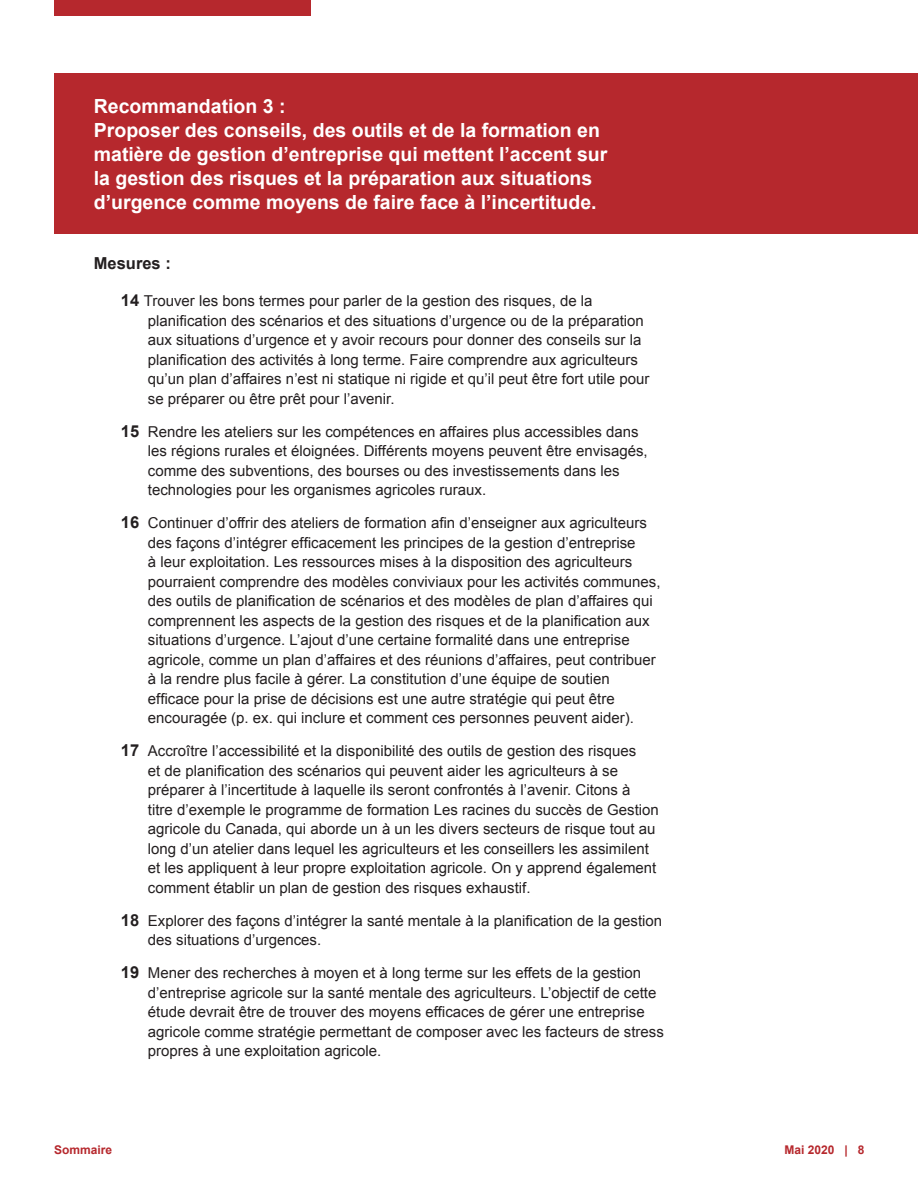
<style>
.page{position:relative;width:918px;height:1188px;background:#fff}
.page>*{position:absolute;margin:0;border:0;box-sizing:border-box;transform-origin:0 0}
.t1{font:700 19.5px/24px "Arial";color:#fff}
.t2{font:700 16.5px "Arial";color:#231f20}
.t3{font:15px/19.5px "Arial";color:#231f20}
.t4{font:700 12px "Arial";color:#b6282d}
.s1{font-weight:700;font-size:16.5px}
</style>
<div class="page">
<div style="left:54px;top:73px;width:864px;height:161px;background:#b6282d"></div>
<div style="left:54px;top:0;width:256px;height:15px;background:#b6282d"></div>
<p class="t1" style="left:94px;top:94px;width:515px">Recommandation 3 :<br>Proposer des conseils, des outils et de la formation en matière de gestion d’entreprise qui mettent l’accent sur la gestion des risques et la préparation aux situations d’urgence comme moyens de faire face à l’incertitude.</p>
<p class="t2" style="left:94px;top:252px;width:79px">Mesures :</p>
<p class="t3" style="left:148px;top:291px;width:503px;text-indent:-27px"><span class="s1">14</span> Trouver les bons termes pour parler de la gestion des risques, de la planification des scénarios et des situations d’urgence ou de la préparation aux situations d’urgence et y avoir recours pour donner des conseils sur la planification des activités à long terme. Faire comprendre aux agriculteurs qu’un plan d’affaires n’est ni statique ni rigide et qu’il peut être fort utile pour se préparer ou être prêt pour l’avenir.</p>
<p class="t3" style="left:148px;top:422px;width:501px;text-indent:-27px"><span class="s1">15</span> Rendre les ateliers sur les compétences en affaires plus accessibles dans les régions rurales et éloignées. Différents moyens peuvent être envisagés, comme des subventions, des bourses ou des investissements dans les technologies pour les organismes agricoles ruraux.</p>
<p class="t3" style="left:148px;top:513px;width:514px;text-indent:-27px"><span class="s1">16</span> Continuer d’offrir des ateliers de formation afin d’enseigner aux agriculteurs des façons d’intégrer efficacement les principes de la gestion d’entreprise<br>à leur exploitation. Les ressources mises à la disposition des agriculteurs pourraient comprendre des modèles conviviaux pour les activités communes, des outils de planification de scénarios et des modèles de plan d’affaires qui comprennent les aspects de la gestion des risques et de la planification aux situations d’urgence. L’ajout d’une certaine formalité dans une entreprise agricole, comme un plan d’affaires et des réunions d’affaires, peut contribuer à la rendre plus facile à gérer. La constitution d’une équipe de soutien efficace pour la prise de décisions est une autre stratégie qui peut être encouragée (p. ex. qui inclure et comment ces personnes peuvent aider).</p>
<p class="t3" style="left:148px;top:741px;width:513px;text-indent:-27px"><span class="s1">17</span> Accroître l’accessibilité et la disponibilité des outils de gestion des risques<br>et de planification des scénarios qui peuvent aider les agriculteurs à se préparer à l’incertitude à laquelle ils seront confrontés à l’avenir. Citons à titre d’exemple le programme de formation Les racines du succès de Gestion agricole du Canada, qui aborde un à un les divers secteurs de risque tout au long d’un atelier dans lequel les agriculteurs et les conseillers les assimilent et les appliquent à leur propre exploitation agricole. On y apprend également comment établir un plan de gestion des risques exhaustif.</p>
<p class="t3" style="left:148px;top:911px;width:516px;text-indent:-27px"><span class="s1">18</span> Explorer des façons d’intégrer la santé mentale à la planification de la gestion des situations d’urgences.</p>
<p class="t3" style="left:148px;top:963px;width:518px;text-indent:-27px"><span class="s1">19</span> Mener des recherches à moyen et à long terme sur les effets de la gestion d’entreprise agricole sur la santé mentale des agriculteurs. L’objectif de cette étude devrait être de trouver des moyens efficaces de gérer une entreprise agricole comme stratégie permettant de composer avec les facteurs de stress propres à une exploitation agricole.</p>
<p class="t4" style="left:54px;top:1142px;width:60px">Sommaire</p>
<p class="t4" style="left:784px;top:1142px;width:82px">Mai 2020 | 8</p>
</div>
